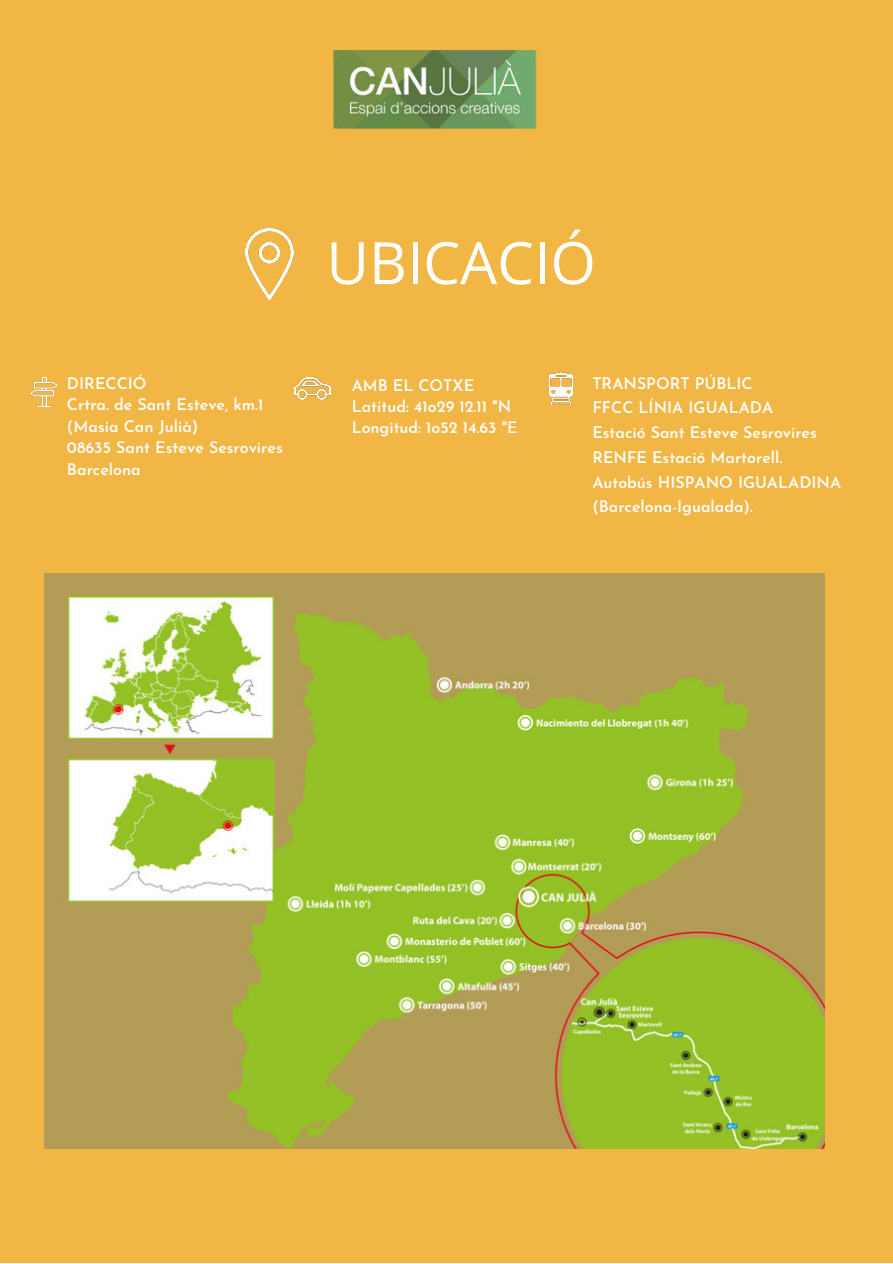
<style>
.page{position:relative;width:893px;height:1264px;background:#fff}
.page>*{position:absolute;margin:0;border:0;box-sizing:border-box;transform-origin:0 0}
.t1{font:58.5px "Open Sans";color:#fff}
.t2{font:600 16.05px "Josefin Sans";color:#fff}
.t3{font:600 15.9px "Josefin Sans";color:#fff}
.s1{font-weight:400}
</style>
<div class="page">
<div style="left:0;top:0;width:892px;height:1262px;background:#f1b643"></div>
<img style="left:31px;top:377px;width:27px;height:30px">
<img style="left:294px;top:377px;width:36px;height:22px">
<img style="left:549px;top:372px;width:23px;height:32px">
<img style="left:44px;top:573px;width:780px;height:575px">
<img style="left:245px;top:229px;width:49px;height:71px">
<img style="left:333px;top:50px;width:204px;height:79px">
<p class="t2" style="left:67px;top:377px;width:81px">DIRECCIÓ</p>
<p class="t2" style="left:67px;top:398px;width:198px">Crtra. de Sant Esteve, km.1</p>
<p class="t2" style="left:67px;top:420px;width:133px">(Masia Can Julià)</p>
<p class="t2" style="left:67px;top:441px;width:217px">08635 Sant Esteve Sesrovires</p>
<p class="t2" style="left:67px;top:462px;width:75px">Barcelona</p>
<p class="t1" style="left:326px;top:222px;width:271px">UBICACIÓ</p>
<p class="t3" style="left:351px;top:379px;width:124px">AMB EL COTXE</p>
<p class="t3" style="left:351px;top:400px;width:161px">Latitud: 41o29 12.11 "N</p>
<p class="t3" style="left:351px;top:421px;width:167px">Longitud: 1o52 14.63 "<span class="s1">E</span></p>
<p class="t3" style="left:592px;top:377px;width:162px">TRANSPORT PÚBLIC</p>
<p class="t3" style="left:592px;top:401px;width:182px">FFCC LÍNIA IGUALADA</p>
<p class="t3" style="left:592px;top:426px;width:226px">Estació Sant Esteve Sesrovires</p>
<p class="t3" style="left:592px;top:451px;width:191px">RENFE Estació Martorell.</p>
<p class="t3" style="left:592px;top:475px;width:250px">Autobús HISPANO IGUALADINA</p>
<p class="t3" style="left:592px;top:500px;width:162px">(Barcelona-Igualada).</p>
</div>
